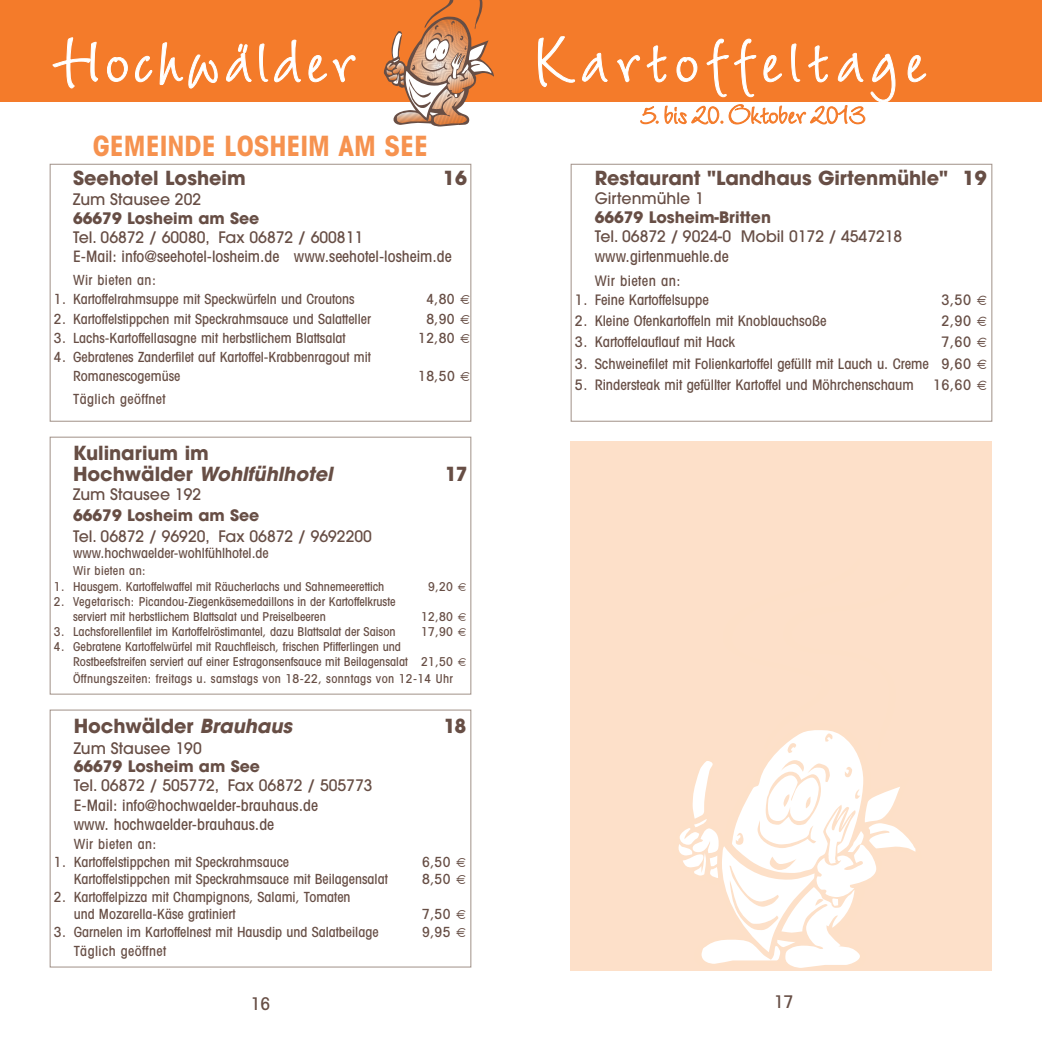
<style>
.page{position:relative;width:1042px;height:1042px;background:#fff}
.page>*{position:absolute;margin:0;border:0;box-sizing:border-box;transform-origin:0 0}
.t1{font:700 condensed 28px "Avant Garde";color:#f6924f}
.t2{font:700 19.25px/21px "Avant Garde";letter-spacing:-.005em;color:#674e45}
.t3{font:500 condensed 17.5px "Avant Garde";color:#674e45}
.t4{font:500 15.75px "Avant Garde";color:#674e45}
.t5{font:500 condensed 15.75px/19.2px "Avant Garde";color:#674e45}
.t6{font:700 15.75px "Avant Garde";color:#674e45}
.t7{font:500 condensed 14.53px "Avant Garde";color:#674e45}
.t8{font:500 condensed 14.53px "Avant Garde";letter-spacing:.03em;color:#674e45}
.t9{font:500 condensed 14px/19.2px "Avant Garde";color:#674e45}
.t10{font:500 condensed 14px "Avant Garde";letter-spacing:.03em;color:#674e45}
.t11{font:500 condensed 12.25px/14.9px "Avant Garde";color:#674e45}
.t12{font:500 condensed 12.25px "Avant Garde";letter-spacing:.03em;color:#674e45}
.s1{font-style:italic}
</style>
<div class="page">
<div style="left:0;top:0;width:1042px;height:102px;background:#f47b2a"></div>
<svg style="left:384px;top:0;width:110px;height:126px"></svg>
<svg style="left:52px;top:37px;width:46px;height:52px"></svg>
<svg style="left:107px;top:57px;width:21px;height:25px"></svg>
<svg style="left:135px;top:56px;width:18px;height:26px"></svg>
<svg style="left:159px;top:42px;width:59px;height:47px"></svg>
<svg style="left:226px;top:43px;width:26px;height:39px"></svg>
<svg style="left:259px;top:43px;width:9px;height:39px"></svg>
<svg style="left:274px;top:39px;width:27px;height:44px"></svg>
<svg style="left:308px;top:55px;width:48px;height:28px"></svg>
<svg style="left:538px;top:36px;width:37px;height:51px"></svg>
<svg style="left:582px;top:53px;width:26px;height:29px"></svg>
<svg style="left:907px;top:55px;width:19px;height:27px"></svg>
<svg style="left:617px;top:38px;width:279px;height:87px"></svg>
<div style="left:50px;top:437px;width:421px;height:257px;border:1px solid #a5968d"></div>
<div style="left:50px;top:164px;width:421px;height:258px;border:1px solid #a5968d"></div>
<div style="left:50px;top:709px;width:421px;height:258px;border:1px solid #a5968d"></div>
<div style="left:570px;top:164px;width:422px;height:258px;border:1px solid #a5968d"></div>
<div style="left:570px;top:441px;width:422px;height:530px;background:#fde0c9"></div>
<svg style="left:678px;top:730px;width:237px;height:237px"></svg>
<h1 class="t1" style="left:93px;top:136px;width:337px">GEMEINDE LOSHEIM AM SEE</h1>
<h2 class="t2" style="left:73px;top:169px;width:174px">Seehotel Losheim</h2>
<h2 class="t2" style="left:443px;top:169px;width:25px">16</h2>
<p class="t4" style="left:73px;top:194px;width:130px">Zum Stausee 202</p>
<p class="t6" style="left:73px;top:212px;width:188px">66679 Losheim am See</p>
<p class="t4" style="left:73px;top:231px;width:291px">Tel. 06872 / 60080, Fax 06872 / 600811</p>
<p class="t5" style="left:73px;top:248px;width:380px">E-Mail: info@seehotel-losheim.de www.seehotel-losheim.de</p>
<p class="t10" style="left:73px;top:275px;width:84px">Wir bieten an:</p>
<p class="t9" style="left:54px;top:291px;width:302px">1. Kartoffelrahmsuppe mit Speckwürfeln und Croutons</p>
<p class="t9" style="left:426px;top:291px;width:30px">4,80</p>
<p class="t9" style="left:54px;top:310px;width:318px">2. Kartoffelstippchen mit Speckrahmsauce und Salatteller</p>
<p class="t9" style="left:426px;top:310px;width:30px">8,90</p>
<p class="t9" style="left:54px;top:329px;width:293px">3. Lachs-Kartoffellasagne mit herbstlichem Blattsalat</p>
<p class="t9" style="left:418px;top:329px;width:38px">12,80</p>
<p class="t9" style="left:73px;top:349px;width:299px;text-indent:-19px">4. Gebratenes Zanderfilet auf Kartoffel-Krabbenragout mit<br>Romanescogemüse</p>
<p class="t9" style="left:418px;top:368px;width:38px">18,50</p>
<p class="t10" style="left:73px;top:394px;width:94px">Täglich geöffnet</p>
<h2 class="t2" style="left:73px;top:444px;width:264px">Kulinarium im<br>H o c h w ä l d e r <span class="s1">Wohlfühlhotel</span></h2>
<h2 class="t2" style="left:445px;top:465px;width:24px">17</h2>
<p class="t4" style="left:73px;top:489px;width:130px">Zum Stausee 192</p>
<p class="t6" style="left:73px;top:510px;width:188px">66679 Losheim am See</p>
<p class="t4" style="left:73px;top:531px;width:300px">Tel. 06872 / 96920, Fax 06872 / 9692200</p>
<p class="t9" style="left:73px;top:545px;width:197px">www.hochwaelder-wohlfühlhotel.de</p>
<p class="t12" style="left:73px;top:566px;width:74px">Wir bieten an:</p>
<p class="t11" style="left:54px;top:581px;width:332px">1. Hausgem. Kartoffelwaffel mit Räucherlachs und Sahnemeerettich</p>
<p class="t11" style="left:428px;top:581px;width:26px">9,20</p>
<p class="t11" style="left:73px;top:595px;width:324px;text-indent:-19px">2. Vegetarisch: Picandou-Ziegenkäsemedaillons in der Kartoffelkruste serviert mit herbstlichem Blattsalat und Preiselbeeren</p>
<p class="t11" style="left:421px;top:610px;width:34px">12,80</p>
<p class="t11" style="left:54px;top:625px;width:343px">3. Lachsforellenfilet im Kartoffelröstimantel, dazu Blattsalat der Saison</p>
<p class="t11" style="left:421px;top:625px;width:34px">17,90</p>
<p class="t11" style="left:73px;top:640px;width:381px;text-indent:-19px">4. Gebratene Kartoffelwürfel mit Rauchfleisch, frischen Pfifferlingen und<br>Rostbeefstreifen serviert auf einer Estragonsenfsauce mit Beilagensalat 21,50</p>
<p class="t12" style="left:73px;top:674px;width:381px">Öffnungszeiten: freitags u. samstags von 18-22, sonntags von 12-14 Uhr</p>
<h2 class="t2" style="left:74px;top:717px;width:223px">Hochwälder <span class="s1">Brauhaus</span></h2>
<h2 class="t2" style="left:444px;top:717px;width:24px">18</h2>
<p class="t4" style="left:74px;top:742px;width:130px">Zum Stausee 190</p>
<p class="t6" style="left:74px;top:761px;width:188px">66679 Losheim am See</p>
<p class="t4" style="left:74px;top:779px;width:300px">Tel. 06872 / 505772, Fax 06872 / 505773</p>
<p class="t5" style="left:74px;top:797px;width:246px">E-Mail: info@hochwaelder-brauhaus.de www. hochwaelder-brauhaus.de</p>
<p class="t10" style="left:74px;top:839px;width:84px">Wir bieten an:</p>
<p class="t9" style="left:54px;top:853px;width:237px">1. Kartoffelstippchen mit Speckrahmsauce</p>
<p class="t9" style="left:422px;top:853px;width:30px">6,50</p>
<p class="t9" style="left:74px;top:871px;width:316px">Kartoffelstippchen mit Speckrahmsauce mit Beilagensalat</p>
<p class="t9" style="left:422px;top:871px;width:30px">8,50</p>
<p class="t9" style="left:74px;top:889px;width:278px;line-height:17.5px;text-indent:-20px">2. Kartoffelpizza mit Champignons, Salami, Tomaten und Mozarella-Käse gratiniert</p>
<p class="t9" style="left:422px;top:906px;width:30px">7,50</p>
<p class="t9" style="left:54px;top:923px;width:326px">3. Garnelen im Kartoffelnest mit Hausdip und Salatbeilage</p>
<p class="t9" style="left:422px;top:923px;width:30px">9,95</p>
<p class="t10" style="left:74px;top:945px;width:94px">Täglich geöffnet</p>
<h2 class="t2" style="left:595px;top:169px;width:393px">Restaurant "Landhaus Girtenmühle" 19</h2>
<p class="t4" style="left:595px;top:192px;width:111px">Girtenmühle 1</p>
<p class="t6" style="left:595px;top:211px;width:178px">66679 Losheim-Britten</p>
<p class="t4" style="left:595px;top:231px;width:309px">Tel. 06872 / 9024-0 Mobil 0172 / 4547218</p>
<p class="t5" style="left:595px;top:248px;width:136px">www.girtenmuehle.de</p>
<p class="t8" style="left:595px;top:276px;width:87px">Wir bieten an:</p>
<p class="t7" style="left:575px;top:295px;width:135px">1. Feine Kartoffelsuppe</p>
<p class="t7" style="left:941px;top:295px;width:31px">3,50</p>
<p class="t7" style="left:575px;top:316px;width:253px">2. Kleine Ofenkartoffeln mit Knoblauchsoße</p>
<p class="t7" style="left:941px;top:316px;width:31px">2,90</p>
<p class="t7" style="left:575px;top:337px;width:162px">3. Kartoffelauflauf mit Hack</p>
<p class="t7" style="left:941px;top:337px;width:31px">7,60</p>
<p class="t7" style="left:575px;top:358px;width:398px">3. Schweinefilet mit Folienkartoffel gefüllt mit Lauch u. Creme 9,60</p>
<p class="t7" style="left:575px;top:379px;width:340px">5. Rindersteak mit gefüllter Kartoffel und Möhrchenschaum</p>
<p class="t7" style="left:933px;top:379px;width:39px">16,60</p>
<p class="t3" style="left:251px;top:997px;width:21px">16</p>
<p class="t3" style="left:774px;top:996px;width:21px">17</p>
</div>
